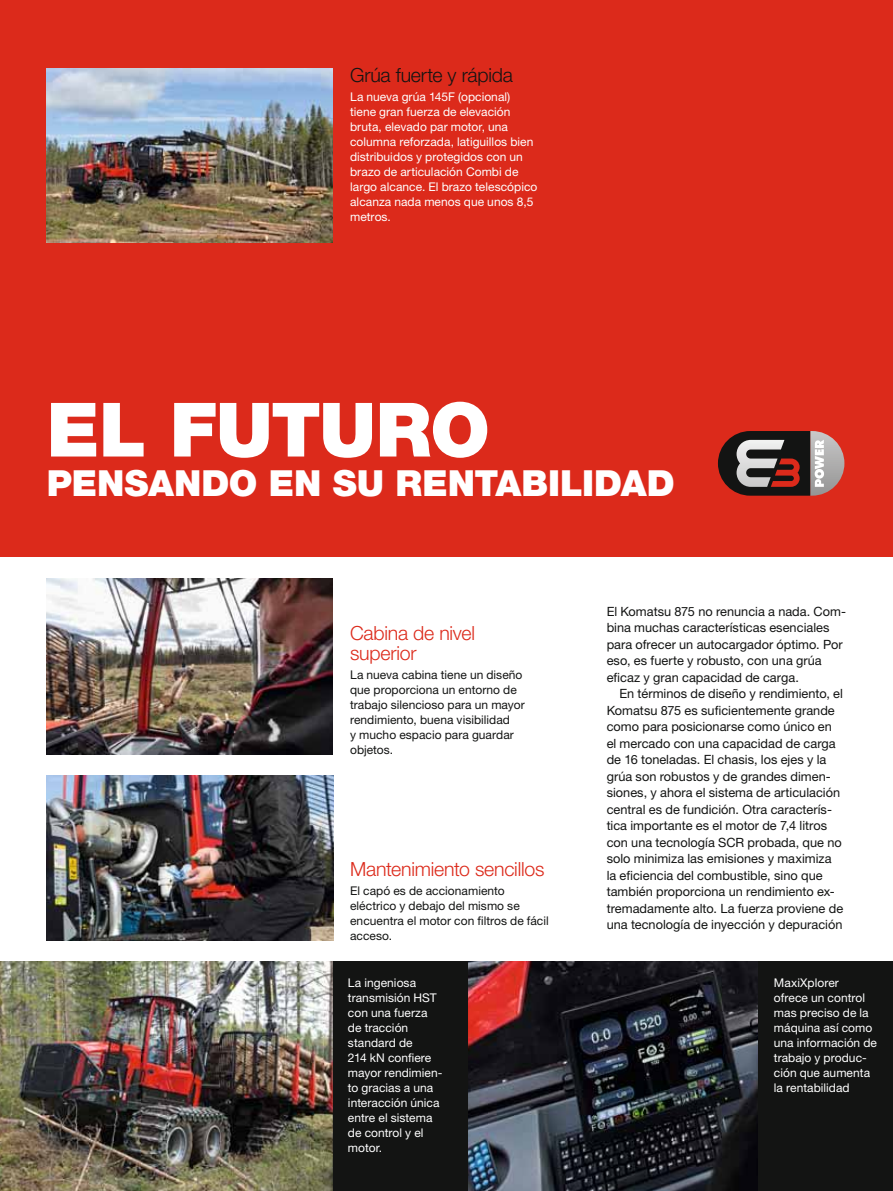
<style>
.page{position:relative;width:893px;height:1191px;background:#fff}
.page>*{position:absolute;margin:0;border:0;box-sizing:border-box;transform-origin:0 0}
.t1{font:900 75px "Helvetica Neue LT Std";letter-spacing:-.015em;color:#fff}
.t2{font:900 36px "Helvetica Neue LT Std";color:#fff}
.t3{font:300 19.5px/19.5px "Helvetica Neue LT Std";letter-spacing:-.01em;color:#dc2a1b}
.t4{font:300 19.5px "Helvetica Neue LT Std";letter-spacing:-.01em;color:#131413}
.t5{font:12.75px/16.5px "Helvetica Neue LT Std";color:#131413}
.t6{font:12px/15px "Helvetica Neue LT Std";letter-spacing:.005em;color:#fff}
.t7{font:12px/15px "Helvetica Neue LT Std";letter-spacing:.005em;color:#131413}
</style>
<div class="page">
<img style="left:468px;top:961px;width:290px;height:230px">
<div style="left:0;top:0;width:893px;height:557px;background:#dc2a1b"></div>
<img style="left:0;top:961px;width:333px;height:230px">
<div style="left:758px;top:961px;width:135px;height:230px;background:#131413"></div>
<div style="left:333px;top:961px;width:135px;height:230px;background:#131413"></div>
<img style="left:47px;top:68px;width:286px;height:174px">
<img style="left:47px;top:775px;width:286px;height:165px">
<img style="left:46px;top:578px;width:287px;height:176px">
<svg style="left:718px;top:431px;width:126px;height:65px;background:#775956"></svg>
<h3 class="t4" style="left:350px;top:68px;width:164px">Grúa fuerte y rápida</h3>
<p class="t6" style="left:350px;top:91px;width:189px">La nueva grúa 145F (opcional) tiene gran fuerza de elevación bruta, elevado par motor, una columna reforzada, latiguillos bien distribuidos y protegidos con un brazo de articulación Combi de largo alcance. El brazo telescópico alcanza nada menos que unos 8,5 metros.</p>
<h1 class="t1" style="left:47px;top:387px;width:445px">EL FUTURO</h1>
<h2 class="t2" style="left:47px;top:462px;width:629px">PENSANDO EN SU RENTABILIDAD</h2>
<h3 class="t3" style="left:350px;top:625px;width:126px">Cabina de nivel superior</h3>
<p class="t7" style="left:350px;top:668px;width:176px">La nueva cabina tiene un diseño que proporciona un entorno de trabajo silencioso para un mayor rendimiento, buena visibilidad<br>y mucho espacio para guardar objetos.</p>
<h3 class="t3" style="left:350px;top:861px;width:196px">Mantenimiento sencillos</h3>
<p class="t7" style="left:350px;top:884px;width:200px">El capó es de accionamiento eléctrico y debajo del mismo se encuentra el motor con filtros de fácil acceso.</p>
<p class="t5" style="left:607px;top:604px;width:241px">El Komatsu 875 no renuncia a nada. Com&shy;bina muchas características esenciales para ofrecer un autocargador óptimo. Por eso, es fuerte y robusto, con una grúa eficaz y gran capacidad de carga.</p>
<p class="t5" style="left:607px;top:686px;width:238px;text-indent:13px">En términos de diseño y rendimiento, el Komatsu 875 es suficientemente grande como para posicionarse como único en el mercado con una capacidad de carga de 16 toneladas. El chasis, los ejes y la grúa son robustos y de grandes dimen&shy;siones, y ahora el sistema de articulación central es de fundición. Otra caracterís&shy;tica importante es el motor de 7,4 litros con una tecnología SCR probada, que no solo minimiza las emisiones y maximiza la eficiencia del combustible, sino que también proporciona un rendimiento ex&shy;tremadamente alto. La fuerza proviene de una tecnología de inyección y depuración</p>
<p class="t6" style="left:348px;top:976px;width:96px">La ingeniosa transmisión HST con una fuerza de tracción standard de<br>214 kN confiere mayor rendimien&shy;to gracias a una interacción única entre el sistema de control y el motor.</p>
<p class="t6" style="left:774px;top:976px;width:105px">MaxiXplorer<br>ofrece un control mas preciso de la máquina así como una información de trabajo y produc&shy;ción que aumenta la rentabilidad</p>
</div>
